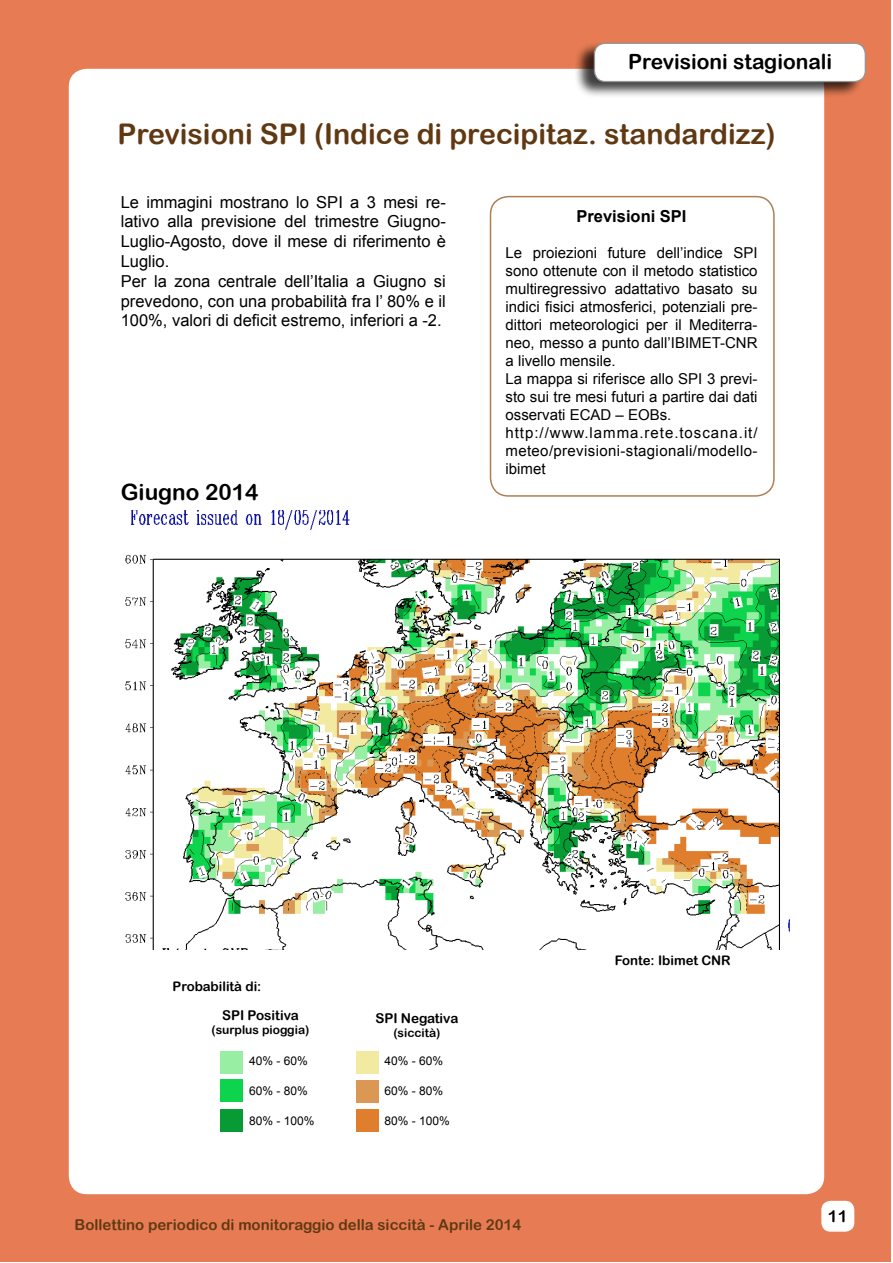
<style>
.page{position:relative;width:893px;height:1263px;background:#fff}
.page>*{position:absolute;margin:0;border:0;box-sizing:border-box;transform-origin:0 0}
.t1{font:28.5px "Arial Rounded MT Bold";color:#603913}
.t2{font:22.5px "Arial Rounded MT Bold";color:#000}
.t3{font:21px "Arial Rounded MT Bold";color:#000}
.t4{font:16.5px/19.8px "Arial";color:#000}
.t5{font:700 16.5px "Arial";color:#000}
.t6{font:16.5px "Arial Rounded MT Bold";color:#000}
.t7{font:15px/18px "Arial";color:#000}
.t8{font:15px "Arial Rounded MT Bold";color:#603913}
.t9{font:13.5px "Arial Rounded MT Bold";color:#000}
.t10{font:13.2px "Arial Rounded MT Bold";color:#000}
.t11{font:12px "Arial";color:#000}
.t12{font:12px "Arial Rounded MT Bold";color:#000}
</style>
<div class="page">
<div style="left:0;top:1px;width:891px;height:1261px;background:#e77c54"></div>
<div style="left:69px;top:69px;width:755px;height:1125px;background:#fff;border-radius:18px"></div>
<div style="left:822px;top:1201px;width:32px;height:30px;background:#fff;border-radius:9px"></div>
<div style="left:821px;top:1201px;width:33px;height:31px;border:2px solid #fff;border-radius:9px"></div>
<div style="left:573px;top:41px;width:291px;height:57px;background:#000;opacity:.75"></div>
<div style="left:594px;top:43px;width:271px;height:39px;background:#fff;border-radius:11px"></div>
<div style="left:594px;top:43px;width:272px;height:39px;border:1px solid #939598;border-radius:11px"></div>
<div style="left:490px;top:196px;width:285px;height:301px;border:2px solid #ad7f52;border-radius:18px"></div>
<div style="left:356px;top:1080px;width:23px;height:22px;background:#da9854"></div>
<div style="left:356px;top:1051px;width:23px;height:23px;background:#f3eaa1"></div>
<div style="left:356px;top:1109px;width:23px;height:23px;background:#df7f2e"></div>
<div style="left:220px;top:1051px;width:23px;height:22px;background:#98efa4"></div>
<div style="left:220px;top:1109px;width:23px;height:23px;background:#079a35"></div>
<div style="left:220px;top:1079px;width:23px;height:23px;background:#0ed34c"></div>
<img style="left:125px;top:510px;width:664px;height:439px">
<h3 class="t3" style="left:628px;top:50px;width:206px">Previsioni stagionali</h3>
<h1 class="t1" style="left:117px;top:117px;width:660px">Previsioni SPI (Indice di precipitaz. standardizz)</h1>
<p class="t4" style="left:121px;top:192px;width:327px">Le immagini mostrano lo SPI a 3 mesi re&shy;lativo alla previsione del trimestre Giugno-Luglio-Agosto, dove il mese di riferimento è Luglio.<br>Per la zona centrale dell’Italia a Giugno si prevedono, con una probabilità fra l’ 80% e il 100%, valori di deficit estremo, inferiori a -2.</p>
<h2 class="t2" style="left:121px;top:479px;width:139px">Giugno 2014</h2>
<p class="t5" style="left:576px;top:205px;width:112px">Previsioni SPI</p>
<p class="t7" style="left:505px;top:244px;width:254px">Le proiezioni future dell’indice SPI sono ottenute con il metodo statistico multiregressivo adattativo basato su indici fisici atmosferici, potenziali pre&shy;dittori meteorologici per il Mediterra&shy;neo, messo a punto dall’IBIMET-CNR a livello mensile.<br>La mappa si riferisce allo SPI 3 previ&shy;sto sui tre mesi futuri a partire dai dati osservati ECAD – EOBs. http://www.lamma.rete.toscana.it/ meteo/previsioni-stagionali/modello&shy;ibimet</p>
<p class="t10" style="left:173px;top:978px;width:90px">Probabilità di:</p>
<p class="t9" style="left:222px;top:1007px;width:78px">SPI Positiva</p>
<p class="t12" style="left:211px;top:1022px;width:99px">(surplus pioggia)</p>
<p class="t11" style="left:249px;top:1052px;width:60px">40% - 60%</p>
<p class="t11" style="left:249px;top:1082px;width:60px">60% - 80%</p>
<p class="t11" style="left:249px;top:1112px;width:67px">80% - 100%</p>
<p class="t9" style="left:375px;top:1010px;width:85px">SPI Negativa</p>
<p class="t12" style="left:393px;top:1026px;width:49px">(siccità)</p>
<p class="t11" style="left:385px;top:1053px;width:60px">40% - 60%</p>
<p class="t11" style="left:385px;top:1083px;width:60px">60% - 80%</p>
<p class="t11" style="left:385px;top:1113px;width:67px">80% - 100%</p>
<p class="t8" style="left:75px;top:1216px;width:448px">Bollettino periodico di monitoraggio della siccità - Aprile 2014</p>
<p class="t10" style="left:615px;top:952px;width:118px">Fonte: Ibimet CNR</p>
<p class="t6" style="left:828px;top:1206px;width:21px">11</p>
</div>
